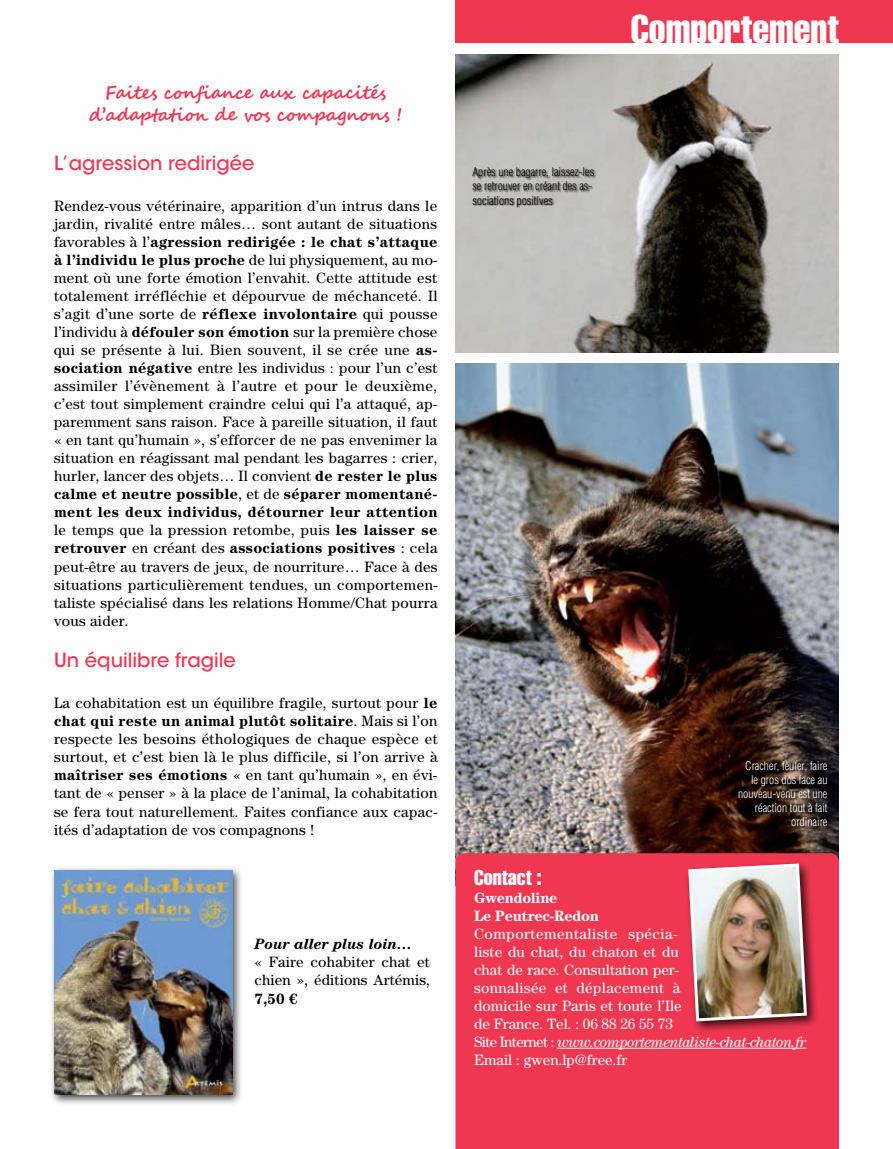
<style>
.page{position:relative;width:893px;height:1149px;background:#fff}
.page>*{position:absolute;margin:0;border:0;box-sizing:border-box;transform-origin:0 0}
.t1{font:39.3px "Helvetica LT Std Comp";color:#fff}
.t2{font:21px "Helvetica LT Std Comp";color:#fff}
.t3{font:500 19.5px "ITC Avant Garde Std";color:#ef3752}
.t4{font:700 18px/21.6px "Segoe Script";letter-spacing:-.02em;color:#ef3752;text-align:center}
.t5{font:15px/18px "Century Std";letter-spacing:.02em;color:#000;text-align:justify}
.t6{font:15px/18px "Century Std";letter-spacing:.005em;color:#fff}
.t7{font:700 15px/18px "Century Std";letter-spacing:-.02em;color:#fff}
.t8{font:italic 700 15px "Century Std";color:#000}
.t9{font:700 15px "Century Std";color:#000}
.t10{font:300 condensed 11.7px/14px "Helvetica LT Std";color:#fff;text-align:right}
.t11{font:300 condensed 11.7px/14px "Helvetica LT Std";color:#000}
.s1{font-weight:700}
.s2{font-style:italic}
</style>
<div class="page">
<img style="left:455px;top:364px;width:384px;height:489px">
<div style="left:455px;top:0;width:438px;height:43px;background:#ef3752"></div>
<div style="left:455px;top:853px;width:384px;height:295px;background:#ef3752"></div>
<hr style="left:557px;top:1047px;width:249px;height:1px;background:#fff">
<div style="left:684px;top:859px;width:141px;height:180px;background:#000;opacity:.75"></div>
<img style="left:687px;top:861px;width:121px;height:161px">
<div style="left:49px;top:865px;width:201px;height:246px;background:#000;opacity:.75"></div>
<img style="left:54px;top:870px;width:178px;height:224px">
<img style="left:455px;top:54px;width:384px;height:298px">
<div style="left:472px;top:168px;width:143px;height:56px;background:#000;opacity:.75"></div>
<div style="left:739px;top:761px;width:121px;height:78px;background:#000;opacity:.75"></div>
<p class="t4" style="left:89px;top:83px;width:314px">Faites confiance aux capacités d’adaptation de vos compagnons !</p>
<h3 class="t3" style="left:54px;top:150px;width:202px">L’agression redirigée</h3>
<p class="t5" style="left:54px;top:197px;width:385px">Rendez-vous vétérinaire, apparition d’un intrus dans le jardin, rivalité entre mâles… sont autant de situations favorables à l’<span class="s1">agression redirigée : le chat s’attaque à l’individu le plus proche</span> de lui physiquement, au mo&shy;ment où une forte émotion l’envahit. Cette attitude est totalement irréfléchie et dépourvue de méchanceté. Il s’agit d’une sorte de <span class="s1">réflexe involontaire</span> qui pousse l’individu à <span class="s1">défouler son émotion</span> sur la première chose qui se présente à lui. Bien souvent, il se crée une <span class="s1">as&shy;sociation négative</span> entre les individus : pour l’un c’est assimiler l’évènement à l’autre et pour le deuxième, c’est tout simplement craindre celui qui l’a attaqué, ap&shy;paremment sans raison. Face à pareille situation, il faut « en tant qu’humain », s’efforcer de ne pas envenimer la situation en réagissant mal pendant les bagarres : crier, hurler, lancer des objets… Il convient <span class="s1">de rester le plus calme et neutre possible</span>, et de <span class="s1">séparer momentané&shy;ment les deux individus, détourner leur attention </span>le temps que la pression retombe, puis <span class="s1">les laisser se retrouver</span> en créant des <span class="s1">associations positives</span> : cela peut-être au travers de jeux, de nourriture… Face à des situations particulièrement tendues, un comportemen&shy;taliste spécialisé dans les relations Homme/Chat pourra vous aider.</p>
<h3 class="t3" style="left:54px;top:647px;width:183px">Un équilibre fragile</h3>
<p class="t5" style="left:54px;top:693px;width:385px">La cohabitation est un équilibre fragile, surtout pour <span class="s1">le chat qui reste un animal plutôt solitaire</span>. Mais si l’on respecte les besoins éthologiques de chaque espèce et surtout, et c’est bien là le plus difficile, si l’on arrive à <span class="s1">maîtriser ses émotions</span> « en tant qu’humain », en évi&shy;tant de « penser » à la place de l’animal, la cohabitation se fera tout naturellement. Faites confiance aux capac&shy;ités d’adaptation de vos compagnons !</p>
<p class="t8" style="left:254px;top:935px;width:159px">Pour aller plus loin…</p>
<p class="t5" style="left:254px;top:952px;width:177px">« Faire cohabiter chat et chien », éditions Artémis,</p>
<p class="t9" style="left:254px;top:989px;width:45px">7,50 €</p>
<h1 class="t1" style="left:631px;top:4px;width:210px">Comportement</h1>
<p class="t11" style="left:472px;top:165px;width:123px">Après une bagarre, laissez-les se retrouver en créant des as&shy;sociations positives</p>
<p class="t10" style="left:738px;top:758px;width:91px">Cracher, feuler, faire le gros dos face au nouveau-venu est une réaction tout à fait ordinaire</p>
<h2 class="t2" style="left:474px;top:863px;width:69px">Contact :</h2>
<p class="t7" style="left:474px;top:887px;width:126px">Gwendoline<br>Le Peutrec-Redon</p>
<p class="t6" style="left:474px;top:923px;width:334px">Comportementaliste spécia-<br>liste du chat, du chaton et du<br>chat de race. Consultation per-<br>sonnalisée et déplacement à<br>domicile sur Paris et toute l’Ile<br>de France. Tel. : 06 88 26 55 73<br>Site Internet : <span class="s2">www.comportementaliste-chat-chaton.fr<br></span>Email : gwen.lp@free.fr</p>
</div>
